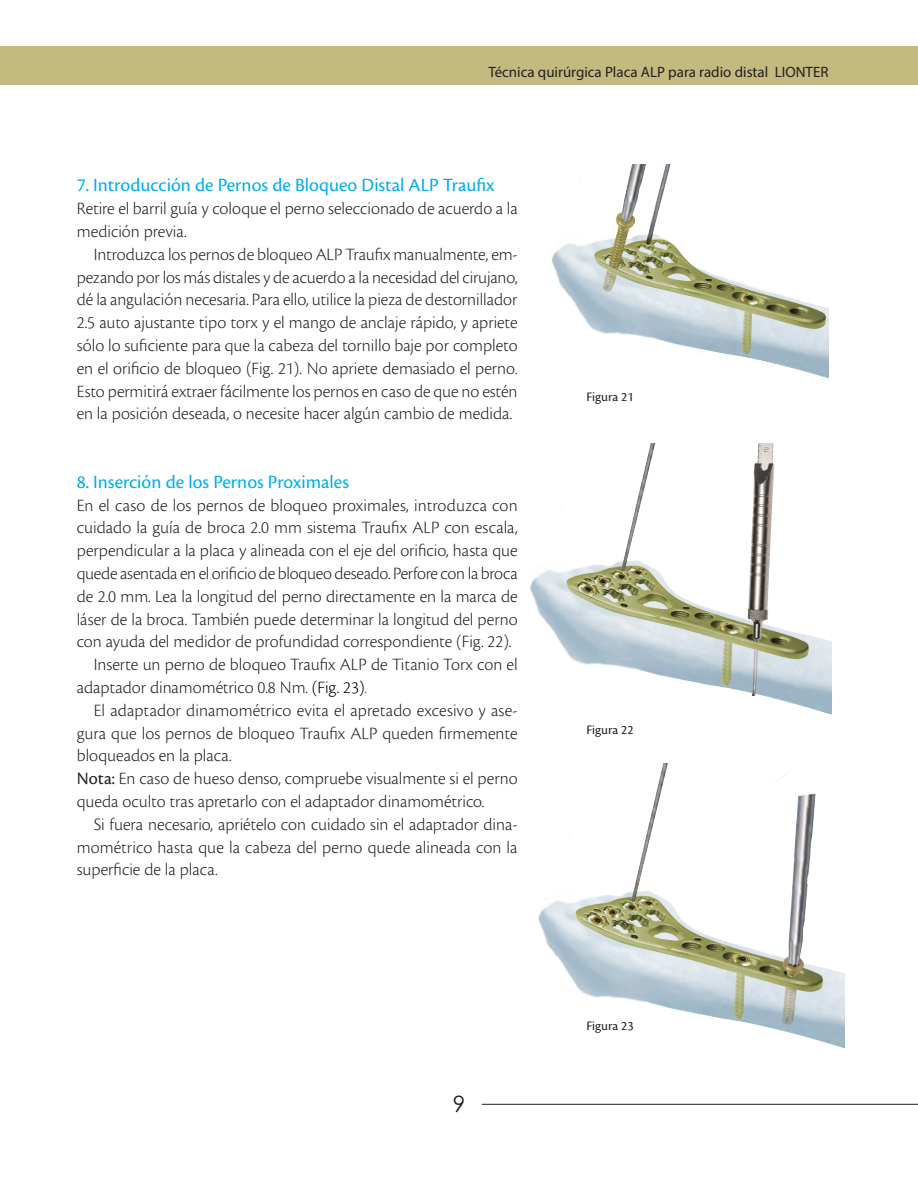
<style>
.page{position:relative;width:918px;height:1188px;background:#fff}
.page>*{position:absolute;margin:0;border:0;box-sizing:border-box;transform-origin:0 0}
.t1{font:22.5px "Century Gothic";color:#231f20}
.subtemas{font:19.5px "Cronos Pro";color:#00aeef}
.subtemas-2{font:300 18px/22.8px "Cronos Pro";color:#231f20;text-align:justify}
.consangría{font:300 18px/22.8px "Cronos Pro";color:#231f20;text-align:justify}
.sinsangria{font:300 18px/22.8px "Cronos Pro";color:#231f20}
.t2{font:15px "Myriad Pro";color:#231f20}
.subtemas-3{font:13.5px "Cronos Pro";color:#231f20}
.s1{color:#010000}
.s2{color:#d1232a}
.s3{font-weight:400}
</style>
<div class="page">
<div style="left:0;top:46px;width:918px;height:39px;background:#c4ba80"></div>
<hr style="left:482px;top:1104px;width:436px;height:1px;background:#231f20">
<img style="left:551px;top:164px;width:278px;height:215px">
<img style="left:530px;top:444px;width:301px;height:271px">
<img style="left:538px;top:764px;width:307px;height:285px">
<p class="t2" style="left:488px;top:63px;width:342px">Técnica quirúrgica Placa ALP para radio distal LIONTER</p>
<p class="subtemas" style="left:77px;top:174px;width:419px">7. Introducción de Pernos de Bloqueo Distal ALP Traufix</p>
<p class="sinsangria" style="left:77px;top:197px;width:442px">Retire el barril guía y coloque el perno seleccionado de acuerdo a la medición previa.</p>
<p class="subtemas-2" style="left:77px;top:243px;width:442px;text-indent:17px">Introduzca los pernos de bloqueo ALP Traufix manualmente, em&shy;pezando por los más distales y de acuerdo a la necesidad del cirujano, dé la angulación necesaria. Para ello, utilice la pieza de destornillador 2.5 auto ajustante tipo torx y el mango de anclaje rápido, y apriete sólo lo suficiente para que la cabeza del tornillo baje por completo en el orificio de bloqueo (Fig. 21). No apriete demasiado el perno.<br>Esto permitirá extraer fácilmente los pernos en caso de que no estén en la posición deseada, o necesite hacer algún cambio de medida.</p>
<p class="subtemas" style="left:77px;top:471px;width:274px">8. Inserción de los Pernos Proximales</p>
<p class="subtemas-2" style="left:77px;top:494px;width:442px">En el caso de los pernos de bloqueo proximales, introduzca con cuidado la guía de broca 2.0 mm sistema Traufix ALP con escala, perpendicular a la placa y alineada con el eje del orificio, hasta que quede asentada en el orificio de bloqueo deseado. Perfore con la broca de 2.0 mm. Lea la longitud del perno directamente en la marca de láser de la broca. También puede determinar la longitud del perno con ayuda del medidor de profundidad correspondiente (Fig. 22).</p>
<p class="consangría" style="left:77px;top:653px;width:442px;text-indent:17px">Inserte un perno de bloqueo Traufix ALP de Titanio Torx con el adaptador dinamométrico 0.8 Nm. <span class="s1">(Fig. 23)</span><span class="s2">.</span></p>
<p class="consangría" style="left:77px;top:699px;width:442px;text-indent:17px">El adaptador dinamométrico evita el apretado excesivo y ase&shy;gura que los pernos de bloqueo Traufix ALP queden firmemente bloqueados en la placa.</p>
<p class="sinsangria" style="left:77px;top:767px;width:442px"><span class="s3">Nota:</span> En caso de hueso denso, compruebe visualmente si el perno queda oculto tras apretarlo con el adaptador dinamométrico.</p>
<p class="consangría" style="left:77px;top:813px;width:442px;text-indent:17px">Si fuera necesario, apriételo con cuidado sin el adaptador dina&shy;mométrico hasta que la cabeza del perno quede alineada con la superficie de la placa.</p>
<p class="t1" style="left:453px;top:1088px;width:14px">9</p>
<p class="subtemas-3" style="left:586px;top:389px;width:49px">Figura 21</p>
<p class="subtemas-3" style="left:586px;top:722px;width:49px">Figura 22</p>
<p class="subtemas-3" style="left:586px;top:1018px;width:49px">Figura 23</p>
</div>
